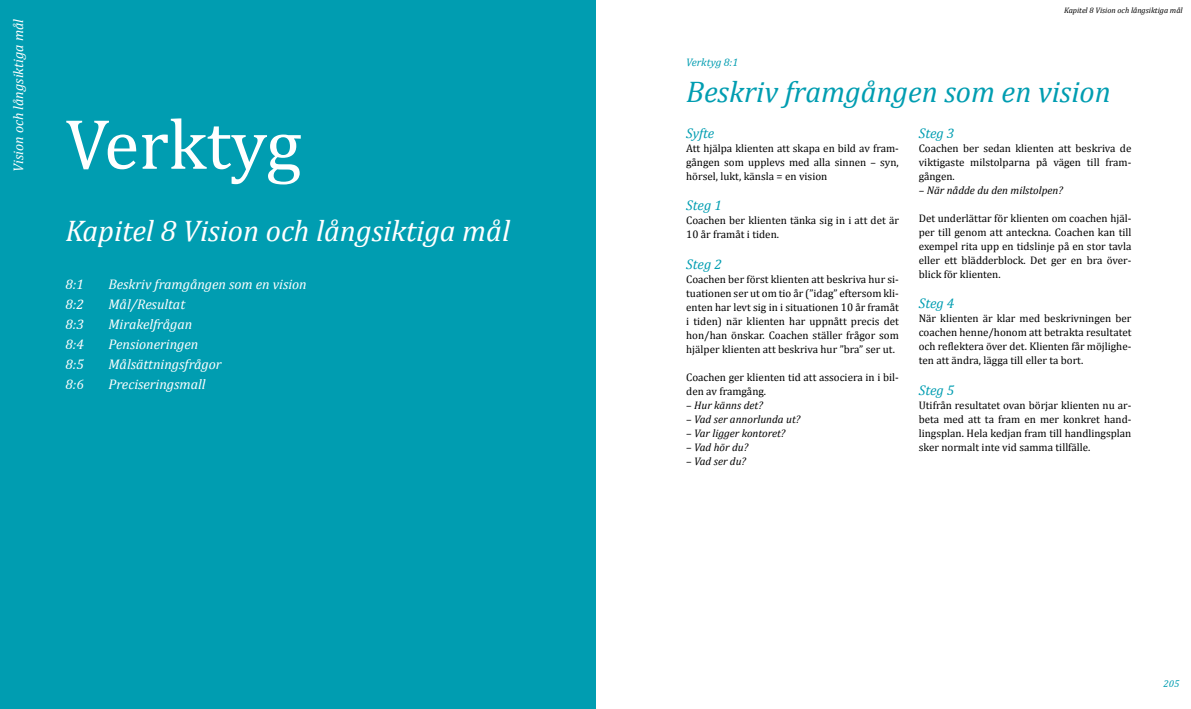
<style>
.page{position:relative;width:1191px;height:709px;background:#fff}
.page>*{position:absolute;margin:0;border:0;box-sizing:border-box;transform-origin:0 0}
.t1{font:72px "Cambria";letter-spacing:-.005em;color:#fff}
.t2{font:italic 30px "Cambria";color:#fff}
.t3{font:italic 30px "Cambria";color:#009db1}
.t4{font:italic 14px "Cambria";color:#fff}
.t5{font:italic 14px "Cambria";letter-spacing:-.005em;color:#009db1}
.t6{font:11px/14px "Cambria";color:#000;text-align:justify}
.t7{font:italic 11px "Cambria";color:#000}
.t8{font:italic 11px "Cambria";letter-spacing:-.005em;color:#009db1}
.t9{font:italic 10px "Cambria";color:#009db1}
.t10{font:italic 8px "Cambria";color:#000}
</style>
<div class="page">
<div style="left:0;top:0;width:595px;height:709px;background:#009db1"></div>
<p class="t4" style="left:10px;top:172px;width:154px;rotate:-90deg">Vision och långsiktiga mål</p>
<h1 class="t1" style="left:65px;top:102px;width:237px">Verktyg</h1>
<h2 class="t2" style="left:65px;top:212px;width:446px">Kapitel 8 Vision och långsiktiga mål</h2>
<p class="t4" style="left:65px;top:275px;width:20px">8:1</p>
<p class="t4" style="left:109px;top:275px;width:200px">Beskriv framgången som en vision</p>
<p class="t4" style="left:65px;top:295px;width:20px">8:2</p>
<p class="t4" style="left:109px;top:295px;width:78px">Mål/Resultat</p>
<p class="t4" style="left:65px;top:315px;width:20px">8:3</p>
<p class="t4" style="left:109px;top:315px;width:85px">Mirakelfrågan</p>
<p class="t4" style="left:65px;top:335px;width:20px">8:4</p>
<p class="t4" style="left:109px;top:335px;width:91px">Pensioneringen</p>
<p class="t4" style="left:65px;top:355px;width:20px">8:5</p>
<p class="t4" style="left:109px;top:355px;width:115px">Målsättningsfrågor</p>
<p class="t4" style="left:65px;top:375px;width:20px">8:6</p>
<p class="t4" style="left:109px;top:375px;width:99px">Preciseringsmall</p>
<p class="t10" style="left:1064px;top:5px;width:120px">Kapitel 8 Vision och långsiktiga mål</p>
<p class="t8" style="left:686px;top:56px;width:54px">Verktyg 8:1</p>
<h2 class="t3" style="left:686px;top:74px;width:426px">Beskriv framgången som en vision</h2>
<p class="t5" style="left:686px;top:124px;width:30px">Syfte</p>
<p class="t6" style="left:686px;top:141px;width:214px">Att hjälpa klienten att skapa en bild av fram&shy;gången som upplevs med alla sinnen – syn, hörsel, lukt, känsla = en vision</p>
<p class="t5" style="left:686px;top:197px;width:37px">Steg 1</p>
<p class="t6" style="left:686px;top:214px;width:214px">Coachen ber klienten tänka sig in i att det är<br>10 år framåt i tiden.</p>
<p class="t5" style="left:686px;top:256px;width:37px">Steg 2</p>
<p class="t6" style="left:686px;top:272px;width:214px">Coachen ber först klienten att beskriva hur si&shy;tuationen ser ut om tio år (”idag” eftersom kli&shy;enten har levt sig in i situationen 10 år framåt i tiden) när klienten har uppnått precis det hon/han önskar. Coachen ställer frågor som hjälper klienten att beskriva hur ”bra” ser ut.</p>
<p class="t6" style="left:686px;top:370px;width:214px">Coachen ger klienten tid att associera in i bil&shy;den av framgång.</p>
<p class="t7" style="left:686px;top:399px;width:78px">– Hur känns det?</p>
<p class="t7" style="left:686px;top:413px;width:116px">– Vad ser annorlunda ut?</p>
<p class="t7" style="left:686px;top:427px;width:101px">– Var ligger kontoret?</p>
<p class="t7" style="left:686px;top:441px;width:63px">– Vad hör du?</p>
<p class="t7" style="left:686px;top:455px;width:61px">– Vad ser du?</p>
<p class="t5" style="left:918px;top:124px;width:37px">Steg 3</p>
<p class="t6" style="left:918px;top:141px;width:214px">Coachen ber sedan klienten att beskriva de viktigaste milstolparna på vägen till fram&shy;gången.</p>
<p class="t7" style="left:918px;top:183px;width:146px">– När nådde du den milstolpen?</p>
<p class="t6" style="left:918px;top:211px;width:214px">Det underlättar för klienten om coachen hjäl&shy;per till genom att anteckna. Coachen kan till exempel rita upp en tidslinje på en stor tavla eller ett blädderblock. Det ger en bra över&shy;blick för klienten.</p>
<p class="t5" style="left:918px;top:295px;width:37px">Steg 4</p>
<p class="t6" style="left:918px;top:312px;width:214px">När klienten är klar med beskrivningen ber coachen henne/honom att betrakta resultatet och reflektera över det. Klienten får möjlighe&shy;ten att ändra, lägga till eller ta bort.</p>
<p class="t5" style="left:918px;top:382px;width:37px">Steg 5</p>
<p class="t6" style="left:918px;top:398px;width:214px">Utifrån resultatet ovan börjar klienten nu ar&shy;beta med att ta fram en mer konkret hand&shy;lingsplan. Hela kedjan fram till handlingsplan sker normalt inte vid samma tillfälle.</p>
<p class="t9" style="left:1163px;top:678px;width:17px">205</p>
</div>
